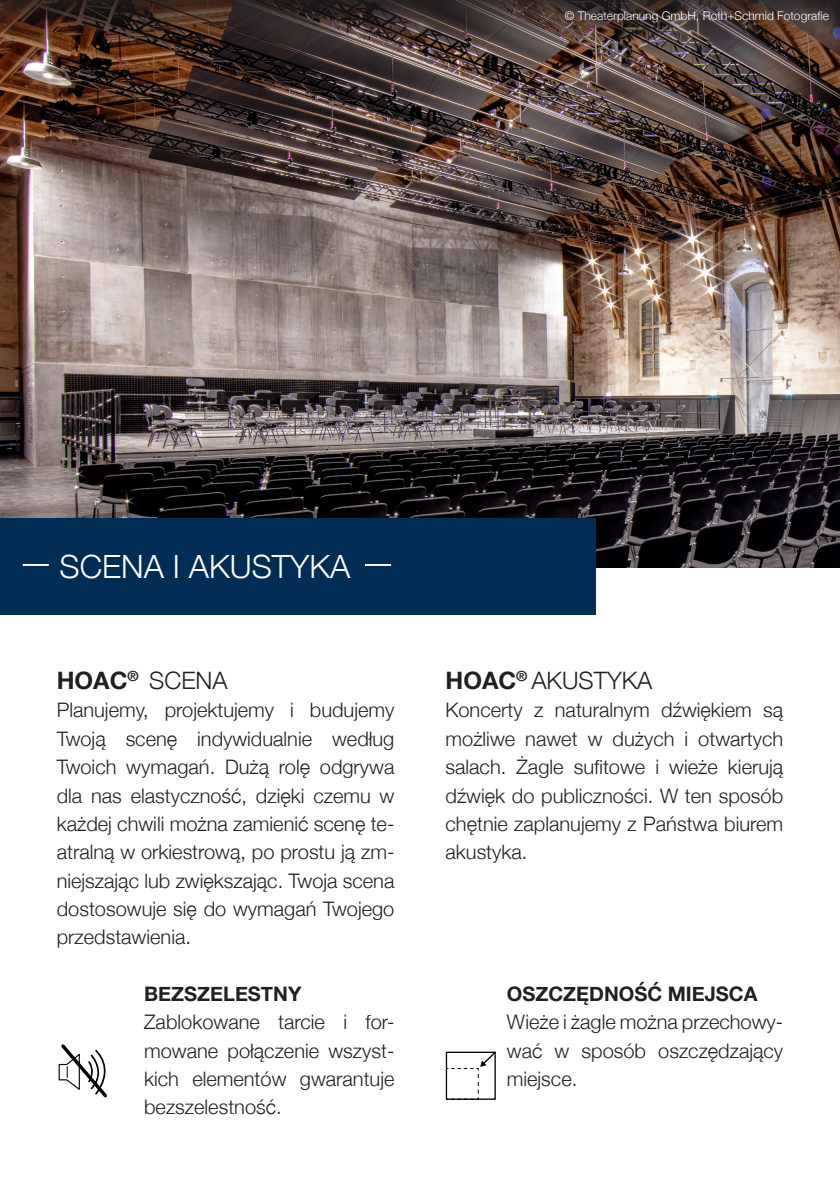
<style>
.page{position:relative;width:840px;height:1191px;background:#fff}
.page>*{position:absolute;margin:0;border:0;box-sizing:border-box;transform-origin:0 0}
.t1{font:300 32px "Helvetica Neue";color:#fff}
.t2{font:300 24px "Helvetica Neue";color:#231f20}
.t3{font:300 20px/28.4px "Helvetica Neue";color:#231f20;text-align:justify}
.t4{font:700 20px "Helvetica Neue";color:#231f20}
.t5{font:300 12px "Helvetica Neue";color:#fff}
.s1{font-weight:700}
</style>
<div class="page">
<svg style="left:59px;top:1044px;width:48px;height:53px"></svg>
<svg style="left:445px;top:1051px;width:50px;height:49px"></svg>
<img style="left:0;top:57px;width:839px;height:510px">
<div style="left:0;top:518px;width:595px;height:96px;background:#002c55"></div>
<img style="left:0;top:0;width:839px;height:57px">
<hr style="left:23px;top:564px;width:26px;height:2px;background:#fff">
<hr style="left:365px;top:564px;width:26px;height:2px;background:#fff">
<p class="t5" style="left:564px;top:6px;width:265px">© Theaterplanung GmbH, Roth+Schmid Fotografie</p>
<h1 class="t1" style="left:59px;top:549px;width:292px">SCENA I AKUSTYKA</h1>
<p class="t2" style="left:57px;top:667px;width:172px"><span class="s1">HOAC</span><sup>®</sup> SCENA</p>
<p class="t3" style="left:57px;top:694px;width:339px">Planujemy, projektujemy i budujemy Twoją scenę indywidualnie według Twoich wymagań. Dużą rolę odgrywa dla nas elastyczność, dzięki czemu w każdej chwili można zamienić scenę te&shy;atralną w orkiestrową, po prostu ją zm&shy;niejszając lub zwiększając. Twoja scena dostosowuje się do wymagań Twojego przedstawienia.</p>
<p class="t4" style="left:144px;top:978px;width:159px">BEZSZELESTNY</p>
<p class="t3" style="left:144px;top:1006px;width:252px">Zablokowane tarcie i for&shy;mowane połączenie wszyst&shy;kich elementów gwarantuje bezszelestność.</p>
<p class="t2" style="left:445px;top:667px;width:208px"><span class="s1">HOAC</span><sup>®</sup> AKUSTYKA</p>
<p class="t3" style="left:445px;top:694px;width:339px">Koncerty z naturalnym dźwiękiem są możliwe nawet w dużych i otwartych salach. Żagle sufitowe i wieże kierują dźwięk do publiczności. W ten sposób chętnie zaplanujemy z Państwa biurem akustyka.</p>
<p class="t4" style="left:506px;top:978px;width:252px">OSZCZĘDNOŚĆ MIEJSCA</p>
<p class="t3" style="left:506px;top:1006px;width:278px">Wieże i żagle można przechowy&shy;wać w sposób oszczędzający miejsce.</p>
</div>
